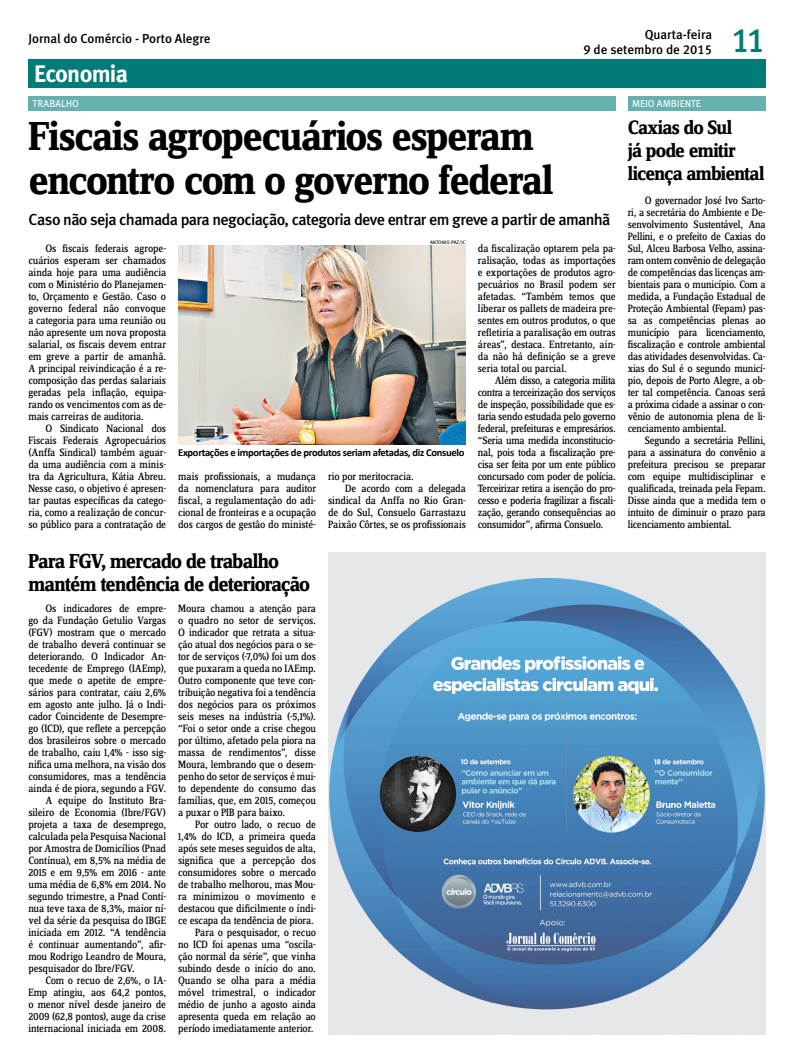
<style>
.page{position:relative;width:794px;height:1063px;background:#fff}
.page>*{position:absolute;margin:0;border:0;box-sizing:border-box;transform-origin:0 0}
.Abre{font:700 42px/44px "Zine Serif Dis";letter-spacing:-.035em;color:#000}
.t1{font:34px "Meta Medium LF";color:#007b78}
.Cartola_página{font:24px "Meta Bold LF";letter-spacing:-.03em;color:#fff}
.Matéria_3_2_1{font:700 21px/23px "Zine Serif Dis";letter-spacing:-.045em;color:#000}
.Matéria_3_2_1-2{font:700 20px/23px "Zine Serif Dis";letter-spacing:-.035em;color:#000}
.Linha_de_apoio{font:16px "Meta Medium LF";letter-spacing:-.04em;color:#000}
.Cabeçalho{font:13px "Meta Medium LF";color:#000}
.TEXTO{font:11px/12px "Zine Serif Dis";letter-spacing:-.015em;color:#000;text-align:justify}
.Legenda{font:700 10.6px "Calibri";letter-spacing:-.03em;color:#000}
.CARTOLA{font:10px "Meta Book LF Caps";letter-spacing:-.005em;color:#fff}
.Crédito{font:5px "Meta Book Caps";color:#000}
</style>
<div class="page">
<div style="left:28px;top:60px;width:737px;height:28px;background:#007b78"></div>
<img style="left:328px;top:553px;width:437px;height:482px">
<div style="left:28px;top:96px;width:587px;height:14px;background:#66b0ae"></div>
<img style="left:178px;top:245px;width:288px;height:199px">
<div style="left:628px;top:96px;width:137px;height:14px;background:#66b0ae"></div>
<p class="Cabeçalho" style="left:644px;top:26px;width:69px">Quarta-feira</p>
<p class="Cabeçalho" style="left:583px;top:42px;width:130px">9 de setembro de 2015</p>
<p class="Cabeçalho" style="left:28px;top:31px;width:183px">Jornal do Comércio - Porto Alegre</p>
<p class="t1" style="left:731px;top:21px;width:36px">11</p>
<p class="Cartola_página" style="left:34px;top:60px;width:95px">Economia</p>
<p class="CARTOLA" style="left:33px;top:98px;width:48px">TRABALHO</p>
<p class="Abre" style="left:28px;top:116px;width:526px">Fiscais agropecuários esperam encontro com o governo federal</p>
<p class="Linha_de_apoio" style="left:28px;top:210px;width:583px">Caso não seja chamada para negociação, categoria deve entrar em greve a partir de amanhã</p>
<p class="TEXTO" style="left:28px;top:243px;width:139px;text-indent:17px">Os fiscais federais agrope&shy;cuários esperam ser chamados ainda hoje para uma audiência com o Ministério do Planejamen&shy;to, Orçamento e Gestão. Caso o governo federal não convoque a categoria para uma reunião ou não apresente um nova proposta salarial, os fiscais devem entrar em greve a partir de amanhã.<br>A principal reivindicação é a re&shy;composição das perdas salariais geradas pela inflação, equipa&shy;rando os vencimentos com as de&shy;mais carreiras de auditoria.</p>
<p class="TEXTO" style="left:28px;top:423px;width:139px;text-indent:17px">O Sindicato Nacional dos Fiscais Federais Agropecuários (Anffa Sindical) também aguar&shy;da uma audiência com a minis&shy;tra da Agricultura, Kátia Abreu.<br>Nesse caso, o objetivo é apresen&shy;tar pautas específicas da catego&shy;ria, como a realização de concur&shy;so público para a contratação de</p>
<p class="Crédito" style="left:430px;top:240px;width:37px">ANTONIO PAZ/JC</p>
<p class="Legenda" style="left:178px;top:446px;width:288px">Exportações e importações de produtos seriam afetadas, diz Consuelo</p>
<p class="TEXTO" style="left:178px;top:471px;width:139px">mais profissionais, a mudança da nomenclatura para auditor fiscal, a regulamentação do adi&shy;cional de fronteiras e a ocupação dos cargos de gestão do ministé-</p>
<p class="TEXTO" style="left:328px;top:471px;width:87px">rio por meritocracia.</p>
<p class="TEXTO" style="left:328px;top:483px;width:139px;text-indent:17px">De acordo com a delegada sindical da Anffa no Rio Gran&shy;de do Sul, Consuelo Garrastazu Paixão Côrtes, se os profissionais</p>
<p class="Matéria_3_2_1" style="left:28px;top:550px;width:283px">Para FGV, mercado de trabalho mantém tendência de deterioração</p>
<p class="TEXTO" style="left:28px;top:603px;width:139px;text-indent:17px">Os indicadores de empre&shy;go da Fundação Getulio Vargas (FGV) mostram que o mercado de trabalho deverá continuar se deteriorando. O Indicador An&shy;tecedente de Emprego (IAEmp), que mede o apetite de empre&shy;sários para contratar, caiu 2,6% em agosto ante julho. Já o Indi&shy;cador Coincidente de Desempre&shy;go (ICD), que reflete a percepção dos brasileiros sobre o mercado de trabalho, caiu 1,4% - isso sig&shy;nifica uma melhora, na visão dos consumidores, mas a tendência ainda é de piora, segundo a FGV.</p>
<p class="TEXTO" style="left:28px;top:795px;width:139px;text-indent:17px">A equipe do Instituto Bra&shy;sileiro de Economia (Ibre/FGV) projeta a taxa de desemprego, calculada pela Pesquisa Nacional por Amostra de Domicílios (Pnad Contínua), em 8,5% na média de 2015 e em 9,5% em 2016 - ante uma média de 6,8% em 2014. No segundo trimestre, a Pnad Contí&shy;nua teve taxa de 8,3%, maior ní&shy;vel da série da pesquisa do IBGE iniciada em 2012. “A tendência é continuar aumentando”, afir&shy;mou Rodrigo Leandro de Moura, pesquisador do Ibre/FGV.</p>
<p class="TEXTO" style="left:28px;top:975px;width:139px;text-indent:17px">Com o recuo de 2,6%, o IA-Emp atingiu, aos 64,2 pontos, o menor nível desde janeiro de 2009 (62,8 pontos), auge da crise internacional iniciada em 2008.</p>
<p class="TEXTO" style="left:178px;top:603px;width:139px">Moura chamou a atenção para o quadro no setor de serviços.<br>O indicador que retrata a situa&shy;ção atual dos negócios para o se&shy;tor de serviços (-7,0%) foi um dos que puxaram a queda no IAEmp.<br>Outro componente que teve con&shy;tribuição negativa foi a tendência dos negócios para os próximos seis meses na indústria (-5,1%). “Foi o setor onde a crise chegou por último, afetado pela piora na massa de rendimentos”, disse Moura, lembrando que o desem&shy;penho do setor de serviços é mui&shy;to dependente do consumo das famílias, que, em 2015, começou a puxar o PIB para baixo.</p>
<p class="TEXTO" style="left:178px;top:819px;width:139px;text-indent:17px">Por outro lado, o recuo de 1,4% do ICD, a primeira queda após sete meses seguidos de alta, significa que a percepção dos consumidores sobre o mercado de trabalho melhorou, mas Mou&shy;ra minimizou o movimento e destacou que dificilmente o índi&shy;ce escapa da tendência de piora.</p>
<p class="TEXTO" style="left:178px;top:927px;width:139px;text-indent:17px">Para o pesquisador, o recuo no ICD foi apenas uma “oscila&shy;ção normal da série”, que vinha subindo desde o início do ano.<br>Quando se olha para a média móvel trimestral, o indicador médio de junho a agosto ainda apresenta queda em relação ao período imediatamente anterior.</p>
<p class="TEXTO" style="left:478px;top:243px;width:139px">da fiscalização optarem pela pa&shy;ralisação, todas as importações e exportações de produtos agro&shy;pecuários no Brasil podem ser afetadas. “Também temos que liberar os pallets de madeira pre&shy;sentes em outros produtos, o que refletiria a paralisação em outras áreas”, destaca. Entretanto, ain&shy;da não há definição se a greve seria total ou parcial.</p>
<p class="TEXTO" style="left:478px;top:375px;width:139px;text-indent:17px">Além disso, a categoria milita contra a terceirização dos serviços de inspeção, possibilidade que es&shy;taria sendo estudada pelo governo federal, prefeituras e empresários. “Seria uma medida inconstitucio&shy;nal, pois toda a fiscalização pre&shy;cisa ser feita por um ente público concursado com poder de polícia.<br>Terceirizar retira a isenção do pro&shy;cesso e poderia fragilizar a fiscali&shy;zação, gerando consequências ao consumidor”, afirma Consuelo.</p>
<p class="CARTOLA" style="left:632px;top:98px;width:71px">MEIO AMBIENTE</p>
<p class="Matéria_3_2_1-2" style="left:628px;top:117px;width:138px">Caxias do Sul<br>já pode emitir licença ambiental</p>
<p class="TEXTO" style="left:628px;top:195px;width:139px;text-indent:17px">O governador José Ivo Sarto&shy;ri, a secretária do Ambiente e De&shy;senvolvimento Sustentável, Ana Pellini, e o prefeito de Caxias do Sul, Alceu Barbosa Velho, assina&shy;ram ontem convênio de delegação de competências das licenças am&shy;bientais para o município. Com a medida, a Fundação Estadual de Proteção Ambiental (Fepam) pas&shy;sa as competências plenas ao município para licenciamento, fiscalização e controle ambiental das atividades desenvolvidas. Ca&shy;xias do Sul é o segundo municí&shy;pio, depois de Porto Alegre, a ob&shy;ter tal competência. Canoas será a próxima cidade a assinar o con&shy;vênio de autonomia plena de li&shy;cenciamento ambiental.</p>
<p class="TEXTO" style="left:628px;top:435px;width:140px;text-indent:17px">Segundo a secretária Pellini, para a assinatura do convênio a prefeitura precisou se preparar com equipe multidisciplinar e qualificada, treinada pela Fepam.<br>Disse ainda que a medida tem o intuito de diminuir o prazo para licenciamento ambiental.</p>
</div>
